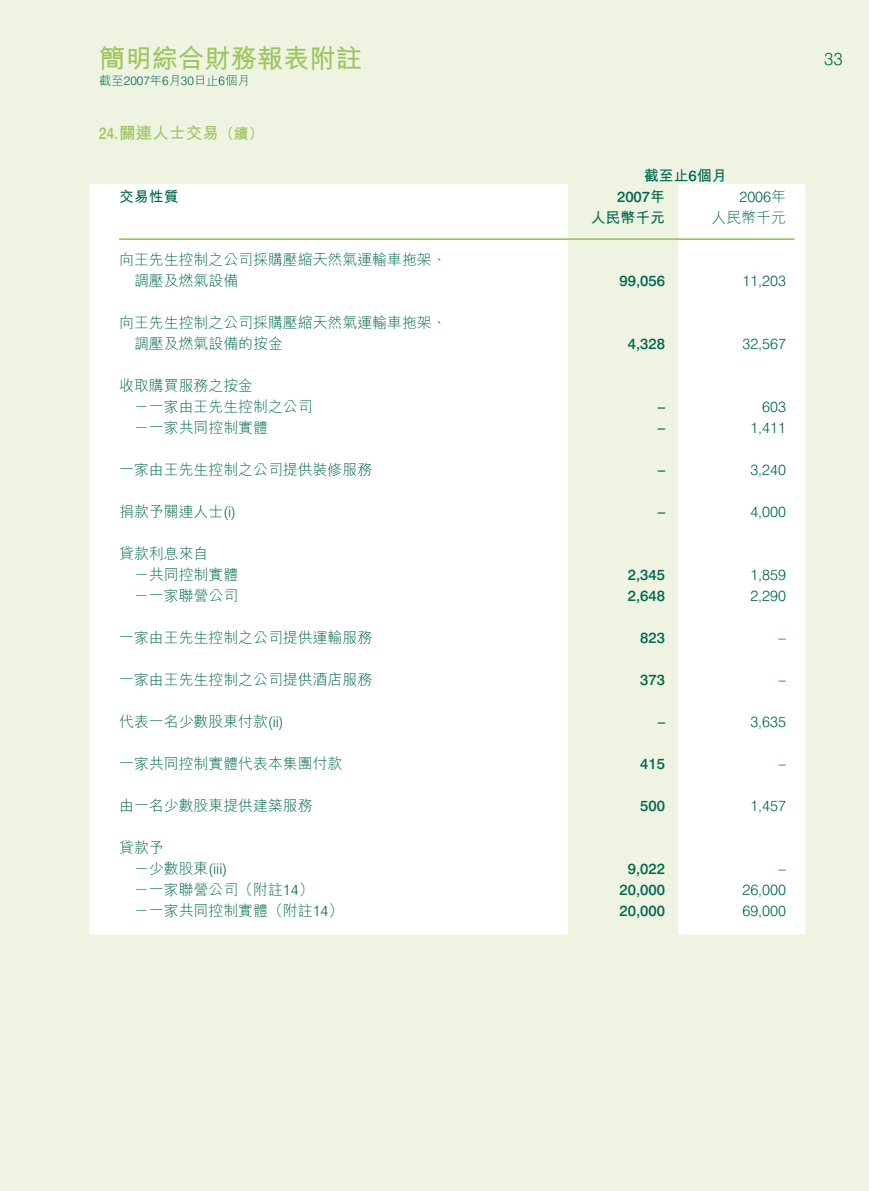
<style>
.page{position:relative;width:869px;height:1191px;background:#fff}
.page>*{position:absolute;margin:0;border:0;box-sizing:border-box;transform-origin:0 0}
.t1{font:26.25px "M Hei HK Bold B5 pc H";color:#9ec660}
.t2{font:300 17.5px "Swiss 721 BT";color:#006850}
.t3{font:16.62px "M Hei HK Bold B5 pc H";color:#9ec660}
.t4{font:14.88px/21px "M Hei HK Light B5 pc H";color:#006850}
.t5{font:300 14.88px "Swiss 721 BT";color:#006850}
.t6{font:500 14.88px "Swiss 721 BT";color:#006850}
.t7{font:14.88px "M Hei HK Bold B5 pc H";color:#006850}
.t8{font:12.25px "M Hei HK Light B5 pc H";color:#006850}
.s1{font-family:"Swiss 721 BT";font-weight:300}
.s2{font-family:"Swiss 721 BT";font-weight:500}
.s3{font-size:14.88px}
.s4{font-family:"M Hei HK Bold B5 pc H";font-weight:400}
.s5{font-family:"M Hei HK Light B5 pc H";font-weight:400}
</style>
<div class="page">
<div style="left:0;top:0;width:868px;height:1191px;background:#eff4e2"></div>
<div style="left:90px;top:185px;width:714px;height:749px;background:#fff"></div>
<div style="left:568px;top:185px;width:109px;height:749px;background:#eff4e2"></div>
<hr style="left:119px;top:238px;width:675px;height:2px;background:#9ec660">
<h1 class="t1" style="left:99px;top:48px;width:264px">簡明綜合財務報表附註</h1>
<p class="t2" style="left:823px;top:51px;width:20px">33</p>
<p class="t8" style="left:99px;top:76px;width:152px">截至<span class="s1">2007</span>年<span class="s1">6</span>月<span class="s1">30</span>日止<span class="s1">6</span>個月</p>
<p class="t3" style="left:99px;top:126px;width:166px"><span class="s2">24.</span>關連人士交易<span class="s3">（續）</span></p>
<p class="t7" style="left:643px;top:170px;width:84px">截至止<span class="s2">6</span>個月</p>
<p class="t7" style="left:119px;top:191px;width:61px">交易性質</p>
<p class="t6" style="left:616px;top:188px;width:50px">2007<span class="s4">年</span></p>
<p class="t5" style="left:739px;top:190px;width:48px">2006<span class="s5">年</span></p>
<p class="t7" style="left:590px;top:212px;width:76px">人民幣千元</p>
<p class="t4" style="left:711px;top:209px;width:76px">人民幣千元</p>
<p class="t4" style="left:134px;top:251px;width:314px;text-indent:-15px">向王先生控制之公司採購壓縮天然氣運輸車拖架、調壓及燃氣設備</p>
<p class="t6" style="left:619px;top:272px;width:47px">99,056</p>
<p class="t5" style="left:742px;top:274px;width:45px">11,203</p>
<p class="t4" style="left:134px;top:314px;width:314px;text-indent:-15px">向王先生控制之公司採購壓縮天然氣運輸車拖架、調壓及燃氣設備的按金</p>
<p class="t4" style="left:134px;top:377px;width:180px;text-indent:-15px">收取購買服務之按金<br>－一家由王先生控制之公司</p>
<p class="t6" style="left:627px;top:335px;width:39px">4,328</p>
<p class="t5" style="left:742px;top:337px;width:45px">32,567</p>
<p class="t6" style="left:657px;top:398px;width:9px">–</p>
<p class="t5" style="left:761px;top:400px;width:25px">603</p>
<p class="t4" style="left:134px;top:419px;width:135px">－一家共同控制實體</p>
<p class="t6" style="left:657px;top:419px;width:9px">–</p>
<p class="t5" style="left:750px;top:421px;width:37px">1,411</p>
<p class="t4" style="left:119px;top:461px;width:254px">一家由王先生控制之公司提供裝修服務</p>
<p class="t6" style="left:657px;top:461px;width:9px">–</p>
<p class="t5" style="left:750px;top:463px;width:37px">3,240</p>
<p class="t4" style="left:119px;top:503px;width:118px">捐款予關連人士<span class="s1">(i)</span></p>
<p class="t6" style="left:657px;top:503px;width:9px">–</p>
<p class="t5" style="left:750px;top:505px;width:37px">4,000</p>
<p class="t4" style="left:134px;top:545px;width:106px;text-indent:-15px">貸款利息來自<br>－共同控制實體</p>
<p class="t6" style="left:627px;top:566px;width:39px">2,345</p>
<p class="t5" style="left:750px;top:568px;width:37px">1,859</p>
<p class="t4" style="left:134px;top:587px;width:106px">－一家聯營公司</p>
<p class="t6" style="left:627px;top:587px;width:39px">2,648</p>
<p class="t5" style="left:750px;top:589px;width:37px">2,290</p>
<p class="t4" style="left:119px;top:629px;width:254px">一家由王先生控制之公司提供運輸服務</p>
<p class="t6" style="left:640px;top:629px;width:26px">823</p>
<p class="t5" style="left:778px;top:631px;width:9px">–</p>
<p class="t4" style="left:119px;top:671px;width:254px">一家由王先生控制之公司提供酒店服務</p>
<p class="t6" style="left:640px;top:671px;width:26px">373</p>
<p class="t5" style="left:778px;top:673px;width:9px">–</p>
<p class="t4" style="left:119px;top:713px;width:166px">代表一名少數股東付款<span class="s1">(ii)</span></p>
<p class="t6" style="left:657px;top:713px;width:9px">–</p>
<p class="t5" style="left:750px;top:715px;width:37px">3,635</p>
<p class="t4" style="left:119px;top:755px;width:225px">一家共同控制實體代表本集團付款</p>
<p class="t6" style="left:640px;top:755px;width:26px">415</p>
<p class="t5" style="left:778px;top:757px;width:9px">–</p>
<p class="t4" style="left:119px;top:797px;width:195px">由一名少數股東提供建築服務</p>
<p class="t6" style="left:640px;top:797px;width:26px">500</p>
<p class="t5" style="left:750px;top:799px;width:37px">1,457</p>
<p class="t4" style="left:134px;top:839px;width:94px;text-indent:-15px">貸款予<br>－少數股東<span class="s1">(iii)</span></p>
<p class="t6" style="left:627px;top:860px;width:39px">9,022</p>
<p class="t5" style="left:778px;top:862px;width:9px">–</p>
<p class="t4" style="left:134px;top:881px;width:181px">－一家聯營公司（附註<span class="s1">14</span>）</p>
<p class="t6" style="left:619px;top:881px;width:47px">20,000</p>
<p class="t5" style="left:742px;top:883px;width:45px">26,000</p>
<p class="t4" style="left:134px;top:902px;width:211px">－一家共同控制實體（附註<span class="s1">14</span>）</p>
<p class="t6" style="left:619px;top:902px;width:47px">20,000</p>
<p class="t5" style="left:742px;top:904px;width:45px">69,000</p>
</div>
